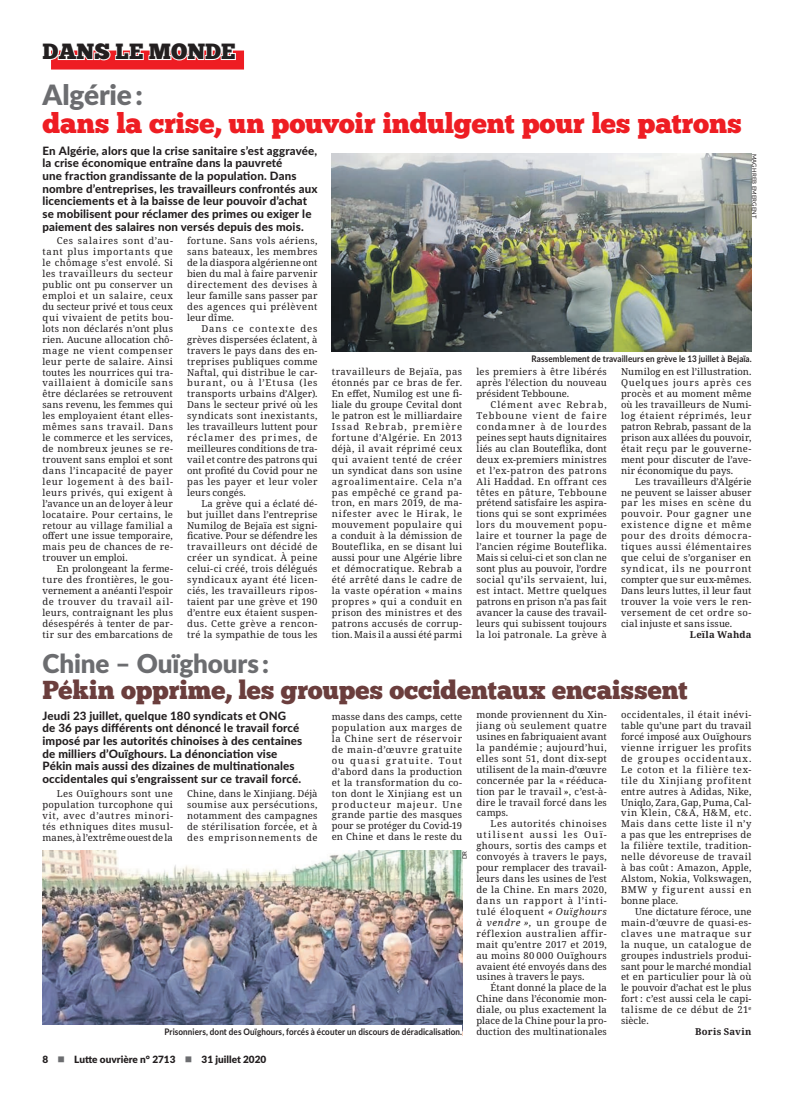
<style>
.page{position:relative;width:794px;height:1106px;background:#fff}
.page>*{position:absolute;margin:0;border:0;box-sizing:border-box;transform-origin:0 0}
.t1{font:28px "Chunk Five";letter-spacing:-.005em;color:#ee1d23}
.t2{font:900 28px "Lato";letter-spacing:-.005em;color:#6c6d70}
.t3{font:26px "Chunk Five";color:#6b3e3d}
.t4{font:900 26px "Lato";letter-spacing:-.005em;color:#6c6d70}
.t5{font:22px "Chunk Five";color:#231f20}
.t6{font:800 11.5px/12.7px "Lato";letter-spacing:.01em;color:#231f20}
.t7{font:900 10px "Lato";color:#231f20}
.t8{font:9.5px/10.9px "Noto Serif";letter-spacing:.02em;color:#231f20;text-align:justify}
.t9{font:700 9.5px "Noto Serif";letter-spacing:.02em;color:#231f20}
.t10{font:700 9px "Lato";letter-spacing:.01em;color:#231f20;scale:.9 1}
.t11{font:6px "Lato";letter-spacing:.025em;color:#231f20}
.s1{font-style:italic}
.s2{color:#6c6d70}
</style>
<div class="page">
<div style="left:51px;top:51px;width:193px;height:19px;background:#ee1d23"></div>
<svg style="left:51px;top:50px;width:186px;height:11px"></svg>
<img style="left:332px;top:154px;width:419px;height:198px">
<img style="left:43px;top:850px;width:419px;height:175px">
<h3 class="t5" style="left:43px;top:38px;width:194px">DANS LE MONDE</h3>
<h1 class="t2" style="left:43px;top:74px;width:102px">Algérie :</h1>
<h1 class="t1" style="left:43px;top:107px;width:700px">dans la crise, un pouvoir indulgent pour les patrons</h1>
<p class="t6" style="left:43px;top:144px;width:276px">En Algérie, alors que la crise sanitaire s’est aggravée, la crise économique entraîne dans la pauvreté<br>une fraction grandissante de la population. Dans nombre d’entreprises, les travailleurs confrontés aux licenciements et à la baisse de leur pouvoir d’achat se mobilisent pour réclamer des primes ou exiger le paiement des salaires non versés depuis des mois.</p>
<p class="t8" style="left:43px;top:236px;width:132px;text-indent:14px">Ces salaires sont d’au&shy;tant plus importants que le chômage s’est envolé. Si les travailleurs du secteur public ont pu conserver un emploi et un salaire, ceux du secteur privé et tous ceux qui vivaient de petits bou&shy;lots non déclarés n’ont plus rien. Aucune allocation chô&shy;mage ne vient compenser leur perte de salaire. Ainsi toutes les nourrices qui tra&shy;vaillaient à domicile sans être déclarées se retrouvent sans revenu, les femmes qui les employaient étant elles&shy;mêmes sans travail. Dans le commerce et les services, de nombreux jeunes se re&shy;trouvent sans emploi et sont dans l’incapacité de payer leur logement à des bail&shy;leurs privés, qui exigent à l’avance un an de loyer à leur locataire. Pour certains, le retour au village familial a offert une issue temporaire, mais peu de chances de re&shy;trouver un emploi.</p>
<p class="t8" style="left:43px;top:563px;width:132px;text-indent:14px">En prolongeant la ferme&shy;ture des frontières, le gou&shy;vernement a anéanti l’espoir de trouver du travail ail&shy;leurs, contraignant les plus désespérés à tenter de par&shy;tir sur des embarcations de</p>
<p class="t11" style="left:758px;top:154px;width:66px;rotate:90deg">MAGHREB EMERGENT</p>
<p class="t8" style="left:187px;top:236px;width:132px">fortune. Sans vols aériens, sans bateaux, les membres de la diaspora algérienne ont bien du mal à faire parvenir directement des devises à leur famille sans passer par des agences qui prélèvent leur dîme.</p>
<p class="t8" style="left:187px;top:323px;width:132px;text-indent:14px">Dans ce contexte des grèves dispersées éclatent, à travers le pays dans des en&shy;treprises publiques comme Naftal, qui distribue le car&shy;burant, ou à l’Etusa (les transports urbains d’Alger).<br>Dans le secteur privé où les syndicats sont inexistants, les travailleurs luttent pour réclamer des primes, de meilleures conditions de tra&shy;vail et contre des patrons qui ont profité du Covid pour ne pas les payer et leur voler leurs congés.</p>
<p class="t8" style="left:187px;top:498px;width:132px;text-indent:14px">La grève qui a éclaté dé&shy;but juillet dans l’entreprise Numilog de Bejaïa est signi&shy;ficative. Pour se défendre les travailleurs ont décidé de créer un syndicat. À peine celui-ci créé, trois délégués syndicaux ayant été licen&shy;ciés, les travailleurs ripos&shy;taient par une grève et 190 d’entre eux étaient suspen&shy;dus. Cette grève a rencon&shy;tré la sympathie de tous les</p>
<p class="t10" style="left:531px;top:352px;width:246px">Rassemblement de travailleurs en grève le 13 juillet à Bejaïa.</p>
<p class="t8" style="left:332px;top:367px;width:132px">travailleurs de Bejaïa, pas étonnés par ce bras de fer.<br>En effet, Numilog est une fi&shy;liale du groupe Cevital dont le patron est le milliardaire Issad Rebrab, première fortune d’Algérie. En 2013 déjà, il avait réprimé ceux qui avaient tenté de créer un syndicat dans son usine agroalimentaire. Cela n’a pas empêché ce grand pa&shy;tron, en mars 2019, de ma&shy;nifester avec le Hirak, le mouvement populaire qui a conduit à la démission de Bouteflika, en se disant lui aussi pour une Algérie libre et démocratique. Rebrab a été arrêté dans le cadre de la vaste opération « mains propres » qui a conduit en prison des ministres et des patrons accusés de corrup&shy;tion. Mais il a aussi été parmi</p>
<p class="t8" style="left:476px;top:367px;width:132px">les premiers à être libérés après l’élection du nouveau président Tebboune.</p>
<p class="t8" style="left:621px;top:367px;width:132px">Numilog en est l’illustration.<br>Quelques jours après ces procès et au moment même où les travailleurs de Numi&shy;log étaient réprimés, leur patron Rebrab, passant de la prison aux allées du pouvoir, était reçu par le gouverne&shy;ment pour discuter de l’ave&shy;nir économique du pays.</p>
<p class="t8" style="left:621px;top:476px;width:132px;text-indent:14px">Les travailleurs d’Algérie ne peuvent se laisser abuser par les mises en scène du pouvoir. Pour gagner une existence digne et même pour des droits démocra&shy;tiques aussi élémentaires que celui de s’organiser en syndicat, ils ne pourront compter que sur eux-mêmes.<br>Dans leurs luttes, il leur faut trouver la voie vers le ren&shy;versement de cet ordre so&shy;cial injuste et sans issue.</p>
<p class="t9" style="left:690px;top:627px;width:63px">Leïla Wahda</p>
<p class="t8" style="left:476px;top:399px;width:132px;text-indent:14px">Clément avec Rebrab, Tebboune vient de faire condamner à de lourdes peines sept hauts dignitaires liés au clan Bouteflika, dont deux ex-premiers ministres et l’ex-patron des patrons Ali Haddad. En offrant ces têtes en pâture, Tebboune prétend satisfaire les aspira&shy;tions qui se sont exprimées lors du mouvement popu&shy;laire et tourner la page de l’ancien régime Bouteflika.<br>Mais si celui-ci et son clan ne sont plus au pouvoir, l’ordre social qu’ils servaient, lui, est intact. Mettre quelques patrons en prison n’a pas fait avancer la cause des travail&shy;leurs qui subissent toujours la loi patronale. La grève à</p>
<h2 class="t4" style="left:43px;top:643px;width:228px">Chine – Ouïghours :</h2>
<h2 class="t3" style="left:43px;top:674px;width:646px">Pékin opprime, les groupes occidentaux encaissent</h2>
<p class="t6" style="left:43px;top:709px;width:261px">Jeudi 23 juillet, quelque 180 syndicats et ONG<br>de 36 pays différents ont dénoncé le travail forcé imposé par les autorités chinoises à des centaines de milliers d’Ouïghours. La dénonciation vise Pékin mais aussi des dizaines de multinationales occidentales qui s’engraissent sur ce travail forcé.</p>
<p class="t8" style="left:43px;top:788px;width:132px;text-indent:14px">Les Ouïghours sont une population turcophone qui vit, avec d’autres minori&shy;tés ethniques dites musul&shy;manes, à l’extrême ouest de la</p>
<p class="t8" style="left:187px;top:788px;width:132px">Chine, dans le Xinjiang. Déjà soumise aux persécutions, notamment des campagnes de stérilisation forcée, et à des emprisonnements de</p>
<p class="t8" style="left:621px;top:709px;width:132px">occidentales, il était inévi&shy;table qu’une part du travail forcé imposé aux Ouïghours vienne irriguer les profits de groupes occidentaux.<br>Le coton et la filière tex&shy;tile du Xinjiang profitent entre autres à Adidas, Nike, Uniqlo, Zara, Gap, Puma, Cal&shy;vin Klein, C&amp;A, H&amp;M, etc.<br>Mais dans cette liste il n’y a pas que les entreprises de la filière textile, tradition&shy;nelle dévoreuse de travail à bas coût : Amazon, Apple, Alstom, Nokia, Volkswagen, BMW y figurent aussi en bonne place.</p>
<p class="t8" style="left:621px;top:906px;width:132px;text-indent:14px">Une dictature féroce, une main-d’œuvre de quasi-es&shy;claves une matraque sur la nuque, un catalogue de groupes industriels produi&shy;sant pour le marché mondial et en particulier pour là où le pouvoir d’achat est le plus fort : c’est aussi cela le capi&shy;talisme de ce début de 21<sup>e </sup>siècle.</p>
<p class="t9" style="left:695px;top:1025px;width:58px">Boris Savin</p>
<p class="t8" style="left:332px;top:711px;width:132px">masse dans des camps, cette population aux marges de la Chine sert de réservoir de main-d’œuvre gratuite ou quasi gratuite. Tout d’abord dans la production et la transformation du co&shy;ton dont le Xinjiang est un producteur majeur. Une grande partie des masques pour se protéger du Covid-19 en Chine et dans le reste du</p>
<p class="t8" style="left:476px;top:709px;width:132px">monde proviennent du Xin&shy;jiang où seulement quatre usines en fabriquaient avant la pandémie ; aujourd’hui, elles sont 51, dont dix-sept utilisent de la main-d’œuvre concernée par la « rééduca&shy;tion par le travail », c’est-à&shy;dire le travail forcé dans les camps.</p>
<p class="t8" style="left:476px;top:818px;width:132px;text-indent:14px">Les autorités chinoises utilisent aussi les Ouï&shy;ghours, sortis des camps et convoyés à travers le pays, pour remplacer des travail&shy;leurs dans les usines de l’est de la Chine. En mars 2020, dans un rapport à l’inti&shy;tulé éloquent <span class="s1">« Ouïghours à vendre »,</span> un groupe de réflexion australien affir&shy;mait qu’entre 2017 et 2019, au moins 80 000 Ouïghours avaient été envoyés dans des usines à travers le pays.</p>
<p class="t8" style="left:476px;top:982px;width:132px;text-indent:14px">Étant donné la place de la Chine dans l’économie mon&shy;diale, ou plus exactement la place de la Chine pour la pro&shy;duction des multinationales</p>
<p class="t11" style="left:460px;top:859px;width:10px;rotate:-90deg">DR</p>
<p class="t10" style="left:165px;top:1024px;width:332px">Prisonniers, dont des Ouïghours, forcés à écouter un discours de déradicalisation.</p>
<p class="t7" style="left:43px;top:1052px;width:225px">8 <span class="s2">■</span> Lutte ouvrière n° 2713 <span class="s2">■</span> 31 juillet 2020</p>
</div>
